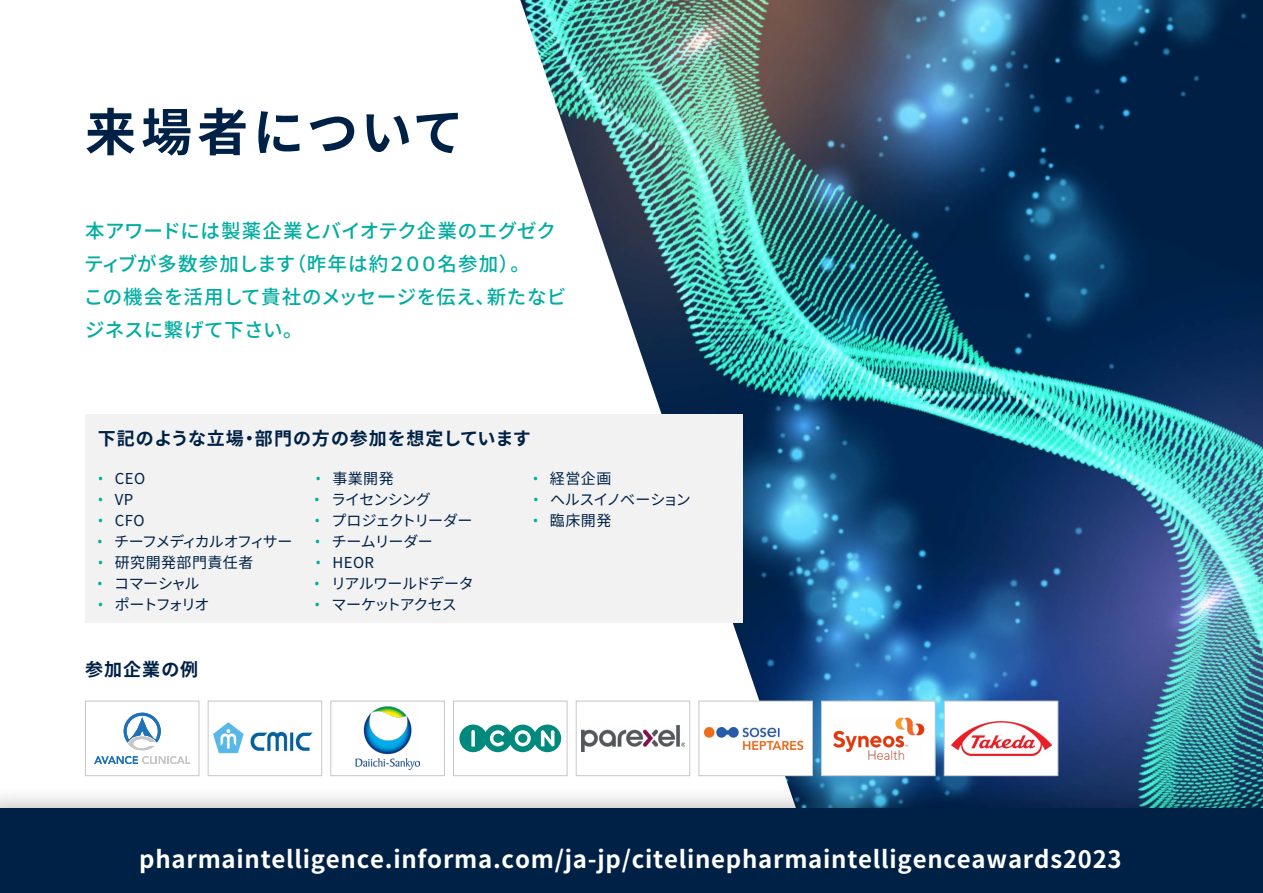
<style>
.page{position:relative;width:1263px;height:893px;background:#fff}
.page>*{position:absolute;margin:0;border:0;box-sizing:border-box;transform-origin:0 0}
.t1{font:700 51px "Noto Sans JP";letter-spacing:.075em;color:#002146}
.t2{font:700 24px "Noto Sans CJ Kjp";letter-spacing:.03em;color:#fff}
.t3{font:500 19.5px/33px "Noto Sans JP";letter-spacing:.015em;color:#00ada1}
.t4{font:700 18px "Noto Sans JP";letter-spacing:.05em;color:#002146}
.t5{font:15px "Noto Sans JP";letter-spacing:-.035em;color:#002146}
.t6{font:15px "Noto Sans JP";letter-spacing:-.11em;color:#002146}
.t7{font:15px "Noto Sans JP";letter-spacing:-.085em;color:#002146}
.t8{font:15px "Noto Sans JP";letter-spacing:-.06em;color:#002146}
.t9{font:15px "Noto Sans JP";letter-spacing:.03em;color:#002146}
.t10{font:15px "Noto Sans JP";letter-spacing:-.07em;color:#002146}
.t11{font:15px "Noto Sans JP";letter-spacing:-.125em;color:#002146}
.t12{font:15px "Noto Sans JP";letter-spacing:-.065em;color:#002146}
.s1{font-family:"Open Sans";color:#00ada1}
</style>
<div class="page">
<img style="left:825px;top:0;width:438px;height:784px">
<img style="left:85px;top:0;width:740px;height:784px">
<div style="left:0;top:784px;width:1263px;height:109px;background:#000;opacity:.3"></div>
<div style="left:0;top:808px;width:1263px;height:85px;background:#002146"></div>
<div style="left:85px;top:415px;width:657px;height:208px;background:#f2f2f2"></div>
<div style="left:85px;top:701px;width:114px;height:75px;background:#fff"></div>
<svg style="left:94px;top:713px;width:96px;height:51px"></svg>
<div style="left:85px;top:701px;width:114px;height:75px;border:1px solid #c6c6c6"></div>
<div style="left:208px;top:701px;width:114px;height:75px;background:#fff"></div>
<img style="left:213px;top:722px;width:101px;height:32px">
<div style="left:208px;top:701px;width:114px;height:75px;border:1px solid #c6c6c6"></div>
<div style="left:331px;top:701px;width:113px;height:75px;background:#fff"></div>
<img style="left:356px;top:707px;width:64px;height:63px">
<div style="left:330px;top:701px;width:115px;height:75px;border:1px solid #c6c6c6"></div>
<div style="left:453px;top:701px;width:114px;height:75px;background:#fff"></div>
<svg style="left:459px;top:725px;width:102px;height:27px"></svg>
<div style="left:453px;top:701px;width:114px;height:75px;border:1px solid #c6c6c6"></div>
<div style="left:576px;top:701px;width:114px;height:75px;background:#fff"></div>
<img style="left:582px;top:725px;width:102px;height:27px">
<div style="left:576px;top:701px;width:114px;height:75px;border:1px solid #c6c6c6"></div>
<div style="left:699px;top:701px;width:113px;height:75px;background:#fff"></div>
<img style="left:705px;top:727px;width:99px;height:23px">
<div style="left:698px;top:701px;width:115px;height:75px;border:1px solid #c6c6c6"></div>
<div style="left:822px;top:701px;width:113px;height:75px;background:#fff"></div>
<img style="left:833px;top:717px;width:92px;height:42px">
<div style="left:821px;top:701px;width:114px;height:75px;border:1px solid #c6c6c6"></div>
<div style="left:944px;top:701px;width:114px;height:75px;background:#fff"></div>
<img style="left:951px;top:722px;width:100px;height:33px">
<div style="left:944px;top:701px;width:114px;height:75px;border:1px solid #c6c6c6"></div>
<h1 class="t1" style="left:85px;top:103px;width:380px">来場者について</h1>
<p class="t3" style="left:84px;top:215px;width:484px">本アワードには製薬企業とバイオテク企業のエグゼクティブが多数参加します（昨年は約２００名参加）。<br>この機会を活用して貴社のメッセージを伝え、新たなビジネスに繋げて下さい。</p>
<p class="t4" style="left:98px;top:428px;width:435px">下記のような立場・部門の方の参加を想定しています</p>
<p class="t5" style="left:98px;top:470px;width:49px"><span class="s1">•</span> CEO</p>
<p class="t5" style="left:98px;top:491px;width:37px"><span class="s1">•</span> VP</p>
<p class="t5" style="left:98px;top:512px;width:48px"><span class="s1">•</span> CFO</p>
<p class="t6" style="left:97px;top:533px;width:197px"><span class="s1">•</span> チーフメディカルオフィサー</p>
<p class="t9" style="left:98px;top:554px;width:157px"><span class="s1">•</span> 研究開発部門責任者</p>
<p class="t5" style="left:97px;top:575px;width:104px"><span class="s1">•</span> コマーシャル</p>
<p class="t11" style="left:98px;top:596px;width:113px"><span class="s1">•</span> ポートフォリオ</p>
<p class="t5" style="left:533px;top:470px;width:80px"><span class="s1">•</span> 経営企画</p>
<p class="t8" style="left:533px;top:491px;width:159px"><span class="s1">•</span> ヘルスイノベーション</p>
<p class="t5" style="left:533px;top:512px;width:80px"><span class="s1">•</span> 臨床開発</p>
<p class="t5" style="left:315px;top:470px;width:80px"><span class="s1">•</span> 事業開発</p>
<p class="t12" style="left:314px;top:491px;width:118px"><span class="s1">•</span> ライセンシング</p>
<p class="t7" style="left:314px;top:512px;width:160px"><span class="s1">•</span> プロジェクトリーダー</p>
<p class="t5" style="left:315px;top:533px;width:119px"><span class="s1">•</span> チームリーダー</p>
<p class="t5" style="left:315px;top:554px;width:60px"><span class="s1">•</span> HEOR</p>
<p class="t5" style="left:314px;top:575px;width:161px"><span class="s1">•</span> リアルワールドデータ</p>
<p class="t10" style="left:315px;top:596px;width:144px"><span class="s1">•</span> マーケットアクセス</p>
<p class="t4" style="left:85px;top:660px;width:115px">参加企業の例</p>
<p class="t2" style="left:139px;top:846px;width:984px">pharmaintelligence.informa.com/ja-jp/citelinepharmaintelligenceawards2023</p>
</div>
